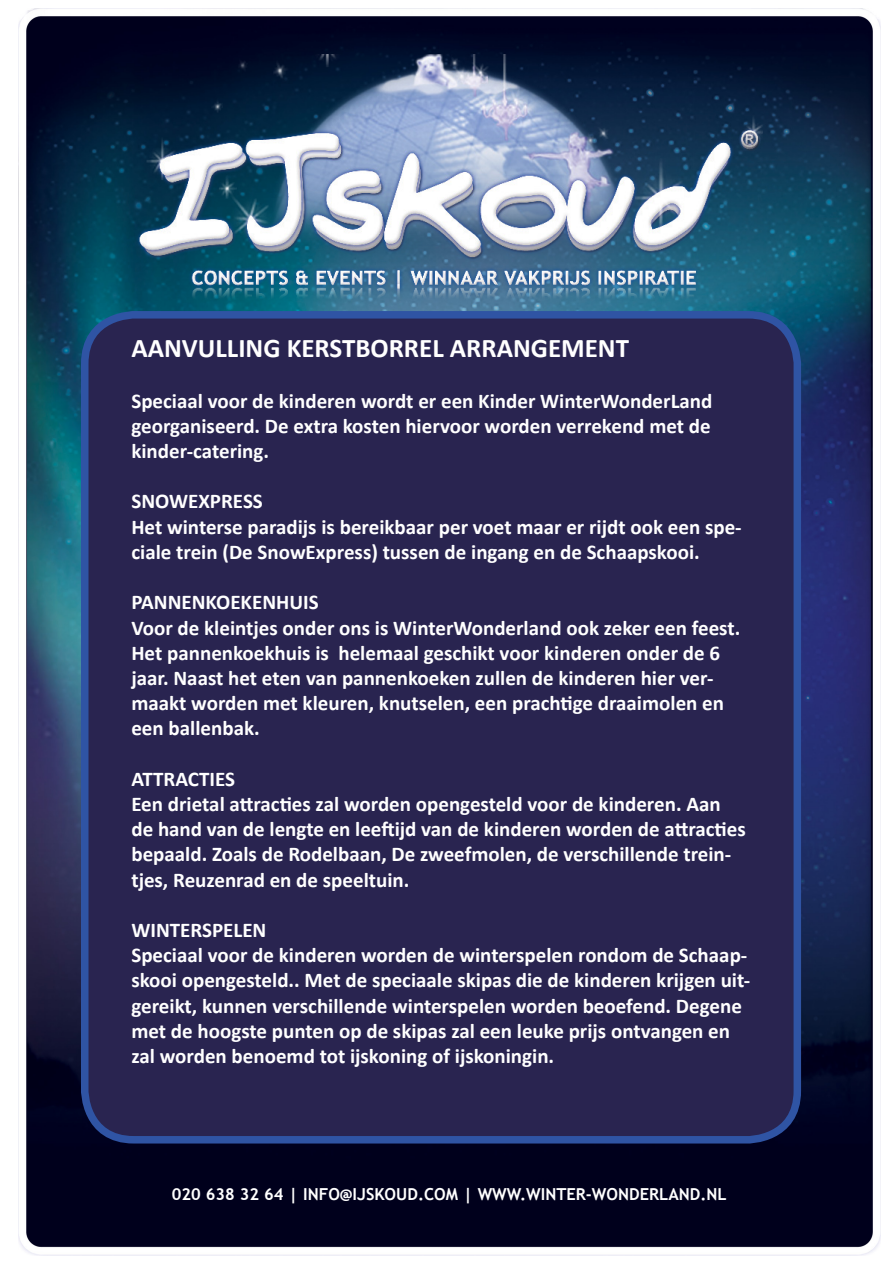
<style>
.page{position:relative;width:893px;height:1263px;background:#fff}
.page>*{position:absolute;margin:0;border:0;box-sizing:border-box;transform-origin:0 0}
.t1{font:700 27px "Calibri";color:#fff}
.t2{font:700 21px/25.2px "Calibri";color:#fff}
.t3{font:700 16.5px "Trebuchet MS";color:#fff}
</style>
<div class="page">
<img style="left:19px;top:9px;width:861px;height:1246px">
<img style="left:135px;top:54px;width:627px;height:244px">
<div style="left:85px;top:315px;width:712px;height:825px;background:#292450;border-radius:49px"></div>
<div style="left:81px;top:311px;width:720px;height:832px;border:8px solid #2f54a4;border-radius:49px"></div>
<p class="t1" style="left:131px;top:329px;width:499px">AANVULLING KERSTBORREL ARRANGEMENT</p>
<p class="t2" style="left:131px;top:388px;width:583px;text-align:justify">Speciaal voor de kinderen wordt er een Kinder WinterWonderLand georganiseerd. De extra kosten hiervoor worden verrekend met de kinder-catering.</p>
<p class="t2" style="left:131px;top:489px;width:612px">SNOWEXPRESS<br>Het winterse paradijs is bereikbaar per voet maar er rijdt ook een spe&shy;ciale trein (De SnowExpress) tussen de ingang en de Schaapskooi.</p>
<p class="t2" style="left:131px;top:589px;width:610px">PANNENKOEKENHUIS<br>Voor de kleintjes onder ons is WinterWonderland ook zeker een feest.<br>Het pannenkoekhuis is helemaal geschikt voor kinderen onder de 6 jaar. Naast het eten van pannenkoeken zullen de kinderen hier ver&shy;maakt worden met kleuren, knutselen, een prachtige draaimolen en een ballenbak.</p>
<p class="t2" style="left:131px;top:766px;width:616px">ATTRACTIES<br>Een drietal attracties zal worden opengesteld voor de kinderen. Aan de hand van de lengte en leeftijd van de kinderen worden de attracties bepaald. Zoals de Rodelbaan, De zweefmolen, de verschillende trein&shy;tjes, Reuzenrad en de speeltuin.</p>
<p class="t2" style="left:131px;top:917px;width:620px">WINTERSPELEN<br>Speciaal voor de kinderen worden de winterspelen rondom de Schaap&shy;skooi opengesteld.. Met de speciaale skipas die de kinderen krijgen uit&shy;gereikt, kunnen verschillende winterspelen worden beoefend. Degene met de hoogste punten op de skipas zal een leuke prijs ontvangen en zal worden benoemd tot ijskoning of ijskoningin.</p>
<p class="t3" style="left:172px;top:1184px;width:556px">020 638 32 64 | INFO@IJSKOUD.COM | WWW.WINTER-WONDERLAND.NL</p>
</div>
